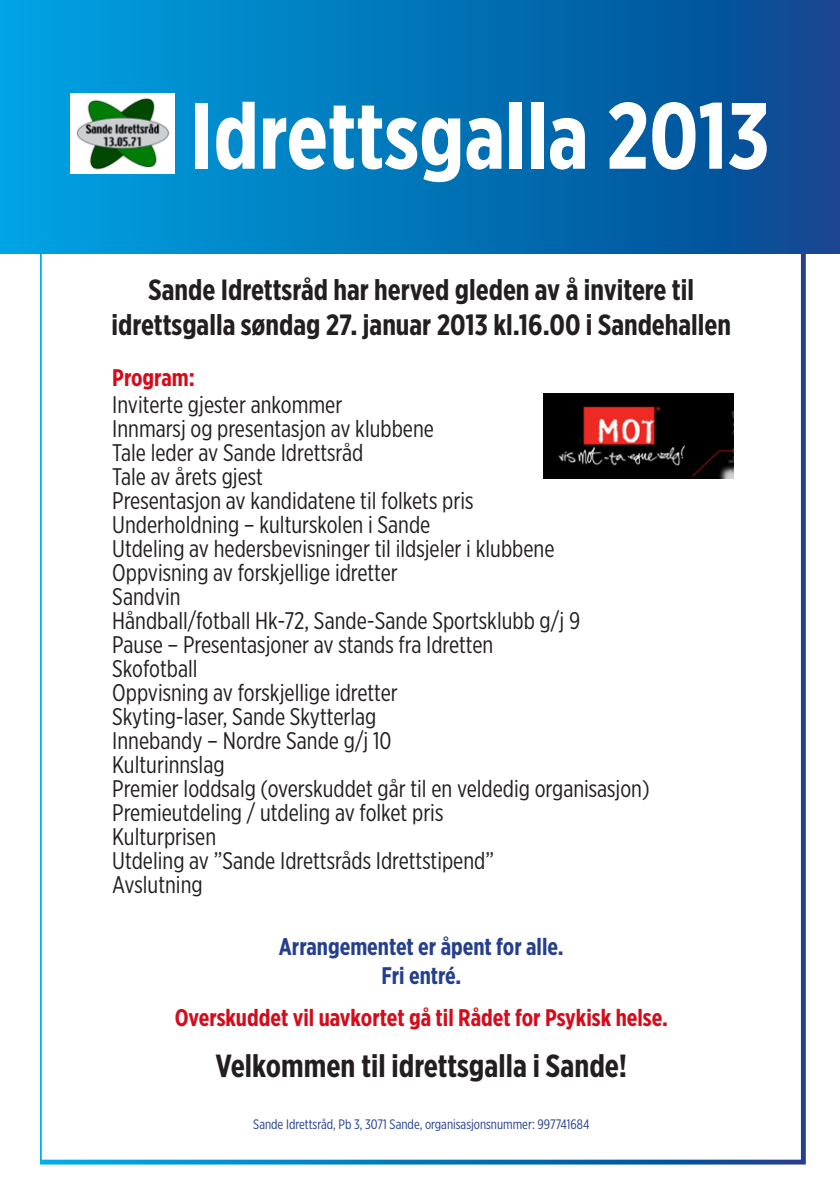
<style>
.page{position:relative;width:840px;height:1191px;background:#fff}
.page>*{position:absolute;margin:0;border:0;box-sizing:border-box;transform-origin:0 0}
.t1{font:700 93.8px "Gotham X Narrow";color:#fff}
.t2{font:700 32px "Gotham X Narrow";color:#231f20}
.t3{font:700 29.4px "Gotham X Narrow";color:#231f20}
.t4{font:24px "Gotham X Narrow";color:#231f20}
.t5{font:700 24px "Gotham X Narrow";color:#d60b1a}
.t6{font:700 24px "Gotham X Narrow";color:#253f8e}
.t7{font:13.6px "Gotham X Narrow";color:#253f8e}
</style>
<div class="page">
<div style="left:37px;top:238px;width:768px;height:926px;border:5px solid #fff"></div>
<svg style="left:0;top:0;width:839px;height:254px;background:#0274b7"></svg>
<img style="left:543px;top:393px;width:190px;height:85px">
<img style="left:71px;top:94px;width:103px;height:80px">
<p class="t1" style="left:190px;top:78px;width:581px">Idrettsgalla 2013</p>
<p class="t3" style="left:148px;top:271px;width:547px">Sande Idrettsråd har herved gleden av å invitere til</p>
<p class="t3" style="left:111px;top:307px;width:621px">idrettsgalla søndag 27. januar 2013 kl.16.00 i Sandehallen</p>
<p class="t5" style="left:112px;top:363px;width:84px">Program:</p>
<p class="t4" style="left:112px;top:390px;width:231px">Inviterte gjester ankommer</p>
<p class="t4" style="left:112px;top:414px;width:323px">Innmarsj og presentasjon av klubbene</p>
<p class="t4" style="left:112px;top:438px;width:252px">Tale leder av Sande Idrettsråd</p>
<p class="t4" style="left:112px;top:462px;width:152px">Tale av årets gjest</p>
<p class="t4" style="left:112px;top:486px;width:362px">Presentasjon av kandidatene til folkets pris</p>
<p class="t4" style="left:112px;top:510px;width:319px">Underholdning – kulturskolen i Sande</p>
<p class="t4" style="left:112px;top:534px;width:443px">Utdeling av hedersbevisninger til ildsjeler i klubbene</p>
<p class="t4" style="left:112px;top:558px;width:287px">Oppvisning av forskjellige idretter</p>
<p class="t4" style="left:112px;top:582px;width:70px">Sandvin</p>
<p class="t4" style="left:112px;top:606px;width:469px">Håndball/fotball Hk-72, Sande-Sande Sportsklubb g/j 9</p>
<p class="t4" style="left:112px;top:630px;width:382px">Pause – Presentasjoner av stands fra Idretten</p>
<p class="t4" style="left:112px;top:654px;width:87px">Skofotball</p>
<p class="t4" style="left:112px;top:678px;width:287px">Oppvisning av forskjellige idretter</p>
<p class="t4" style="left:112px;top:702px;width:265px">Skyting-laser, Sande Skytterlag</p>
<p class="t4" style="left:112px;top:726px;width:281px">Innebandy – Nordre Sande g/j 10</p>
<p class="t4" style="left:112px;top:750px;width:114px">Kulturinnslag</p>
<p class="t4" style="left:112px;top:774px;width:538px">Premier loddsalg (overskuddet går til en veldedig organisasjon)</p>
<p class="t4" style="left:112px;top:798px;width:332px">Premieutdeling / utdeling av folket pris</p>
<p class="t4" style="left:112px;top:822px;width:105px">Kulturprisen</p>
<p class="t4" style="left:112px;top:846px;width:383px">Utdeling av ”Sande Idrettsråds Idrettstipend”</p>
<p class="t4" style="left:112px;top:870px;width:92px">Avslutning</p>
<p class="t6" style="left:279px;top:931px;width:286px">Arrangementet er åpent for alle.</p>
<p class="t6" style="left:381px;top:960px;width:81px">Fri entré.</p>
<p class="t5" style="left:175px;top:1002px;width:494px">Overskuddet vil uavkortet gå til Rådet for Psykisk helse.</p>
<p class="t2" style="left:215px;top:1046px;width:413px">Velkommen til idrettsgalla i Sande!</p>
<p class="t7" style="left:253px;top:1116px;width:337px">Sande Idrettsråd, Pb 3, 3071 Sande, organisasjonsnummer: 997741684</p>
</div>
